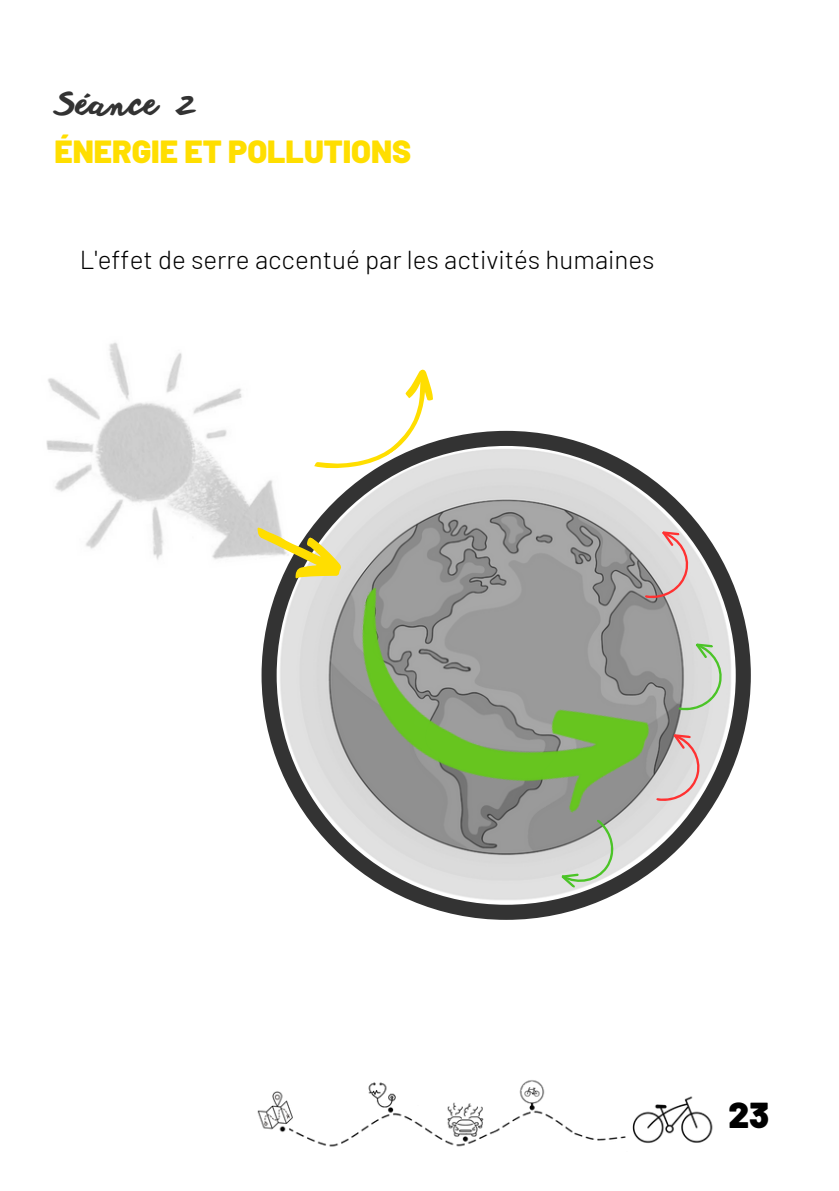
<style>
.page{position:relative;width:839px;height:1191px;background:#fff}
.page>*{position:absolute;margin:0;border:0;box-sizing:border-box;transform-origin:0 0}
.t1{font:900 36px "Barlow";color:#000}
.t2{font:900 32px "Barlow";color:#ffde00}
.t3{font:32px "Anothershabby";color:#333}
.t4{font:300 26px "Barlow";color:#000}
</style>
<div class="page">
<img style="left:257px;top:1080px;width:456px;height:67px">
<img style="left:46px;top:342px;width:467px;height:218px">
<svg style="left:261px;top:431px;width:489px;height:489px"></svg>
<svg style="left:305px;top:368px;width:147px;height:126px"></svg>
<svg style="left:245px;top:511px;width:103px;height:85px"></svg>
<img style="left:324px;top:586px;width:342px;height:242px">
<svg style="left:559px;top:815px;width:62px;height:77px;background:#b6beb4"></svg>
<svg style="left:625px;top:525px;width:79px;height:86px;background:#bfb6b6"></svg>
<svg style="left:636px;top:637px;width:102px;height:177px;background:#b4b4af"></svg>
<p class="t3" style="left:55px;top:86px;width:143px">Séance 2</p>
<p class="t2" style="left:55px;top:131px;width:358px">ÉNERGIE ET POLLUTIONS</p>
<p class="t4" style="left:80px;top:243px;width:576px">L'effet de serre accentué par les activités humaines</p>
<h1 class="t1" style="left:728px;top:1092px;width:42px">23</h1>
</div>
